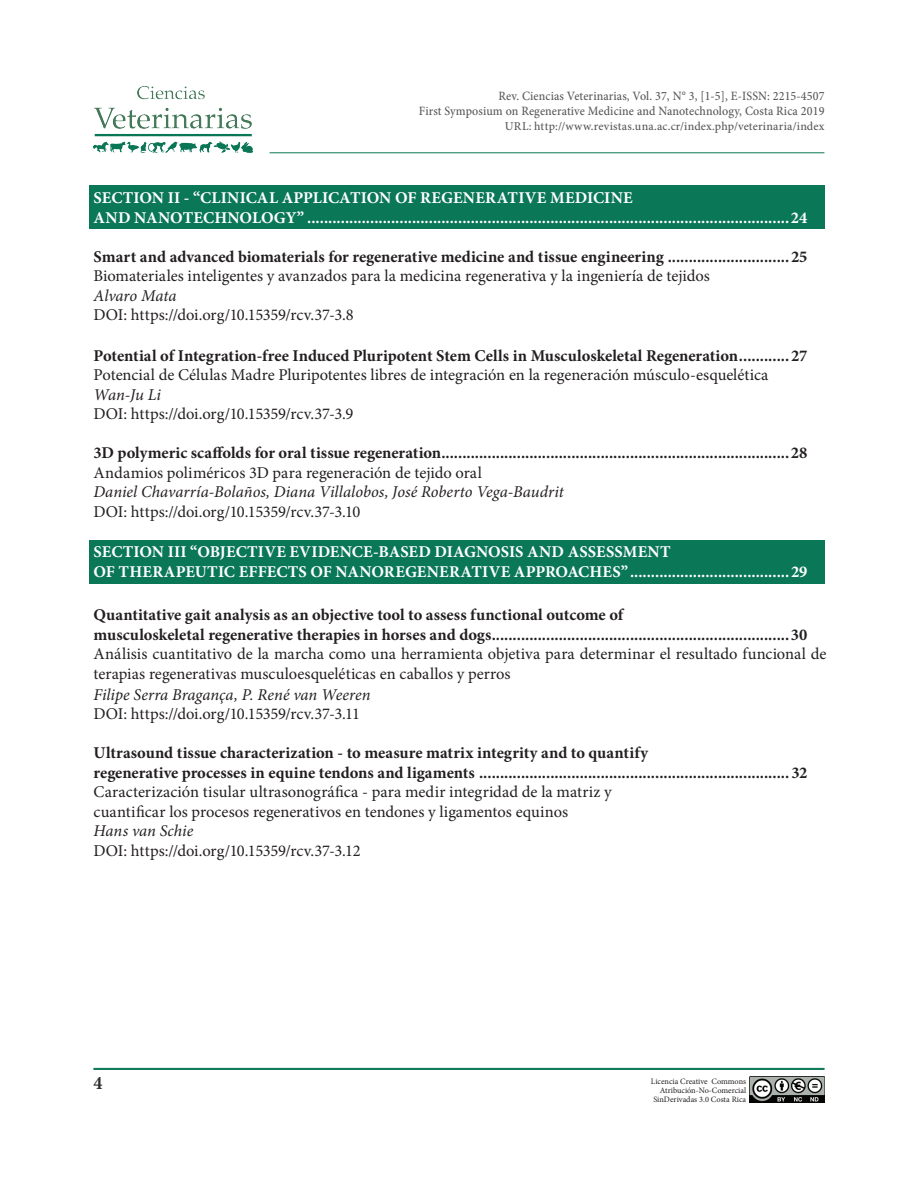
<style>
.page{position:relative;width:918px;height:1188px;background:#fff}
.page>*{position:absolute;margin:0;border:0;box-sizing:border-box;transform-origin:0 0}
.t1{font:700 19.05px "Minion Pro";color:#2e2b2c;scale:.94 1}
.t2{font:700 16.5px/19.5px "Minion Pro";color:#231f20}
.t3{font:16.5px/19.5px "Minion Pro";color:#231f20}
.t4{font:700 16.5px/19.5px "Minion Pro";letter-spacing:.005em;color:#fff}
.t5{font:italic 16.5px "Minion Pro";color:#231f20}
.t6{font:500 12.75px/14.7px "Minion Pro";letter-spacing:.01em;color:#57585a;text-align:right;scale:.94 1}
.t7{font:500 12px "Minion Pro";letter-spacing:.015em;color:#57585a}
.t8{font:8.25px/9px "Minion Pro";color:#231f20;text-align:right}
</style>
<div class="page">
<hr style="left:270px;top:152px;width:554px;height:1px;background:#0a7756">
<hr style="left:94px;top:1069px;width:730px;height:1px;background:#0a7756">
<hr style="left:94px;top:1068px;width:730px;height:1px;background:#0a7756">
<img style="left:749px;top:1076px;width:75px;height:26px">
<img style="left:94px;top:87px;width:159px;height:65px">
<div style="left:89px;top:541px;width:735px;height:43px;background:#0a7756"></div>
<div style="left:89px;top:186px;width:735px;height:43px;background:#0a7756"></div>
<p class="t6" style="left:419px;top:89px;width:433px">Rev. Ciencias Veterinarias, Vol. 37, N° 3, [1-5], E-ISSN: 2215-4507<br>First Symposium on Regenerative Medicine and Nanotechnology, Costa Rica 2019</p>
<p class="t7" style="left:505px;top:118px;width:321px">URL: http://www.revistas.una.ac.cr/index.php/veterinaria/index</p>
<p class="t4" style="left:94px;top:188px;width:716px">SECTION II - “CLINICAL APPLICATION OF REGENERATIVE MEDICINE<br>AND NANOTECHNOLOGY” ...................................................................................................................24</p>
<p class="t2" style="left:94px;top:247px;width:715px">Smart and advanced biomaterials for regenerative medicine and tissue engineering .............................25</p>
<p class="t3" style="left:94px;top:266px;width:618px">Biomateriales inteligentes y avanzados para la medicina regenerativa y la ingeniería de tejidos</p>
<p class="t5" style="left:94px;top:284px;width:84px">Alvaro Mata</p>
<p class="t3" style="left:94px;top:305px;width:262px">DOI: https://doi.org/10.15359/rcv.37-3.8</p>
<p class="t2" style="left:94px;top:346px;width:715px">Potential of Integration-free Induced Pluripotent Stem Cells in Musculoskeletal Regeneration............27</p>
<p class="t3" style="left:94px;top:365px;width:676px">Potencial de Células Madre Pluripotentes libres de integración en la regeneración músculo-esquelética</p>
<p class="t5" style="left:94px;top:383px;width:69px">Wan-Ju Li</p>
<p class="t3" style="left:94px;top:404px;width:261px">DOI: https://doi.org/10.15359/rcv.37-3.9</p>
<p class="t2" style="left:94px;top:443px;width:716px">3D polymeric scaffolds for oral tissue regeneration...................................................................................28</p>
<p class="t3" style="left:94px;top:463px;width:390px">Andamios poliméricos 3D para regeneración de tejido oral</p>
<p class="t5" style="left:94px;top:481px;width:472px">Daniel Chavarría-Bolaños, Diana Villalobos, José Roberto Vega-Baudrit</p>
<p class="t3" style="left:94px;top:502px;width:268px">DOI: https://doi.org/10.15359/rcv.37-3.10</p>
<p class="t4" style="left:94px;top:542px;width:715px">SECTION III “OBJECTIVE EVIDENCE-BASED DIAGNOSIS AND ASSESSMENT<br>OF THERAPEUTIC EFFECTS OF NANOREGENERATIVE APPROACHES”......................................29</p>
<p class="t2" style="left:94px;top:605px;width:716px">Quantitative gait analysis as an objective tool to assess functional outcome of<br>musculoskeletal regenerative therapies in horses and dogs.......................................................................30</p>
<p class="t3" style="left:94px;top:644px;width:735px">Análisis cuantitativo de la marcha como una herramienta objetiva para determinar el resultado funcional de terapias regenerativas musculoesqueléticas en caballos y perros</p>
<p class="t5" style="left:94px;top:683px;width:279px">Filipe Serra Bragança, P. René van Weeren</p>
<p class="t3" style="left:94px;top:704px;width:268px">DOI: https://doi.org/10.15359/rcv.37-3.11</p>
<p class="t2" style="left:94px;top:743px;width:716px">Ultrasound tissue characterization - to measure matrix integrity and to quantify<br>regenerative processes in equine tendons and ligaments .......................................................................... 32</p>
<p class="t3" style="left:94px;top:782px;width:520px">Caracterización tisular ultrasonográfica - para medir integridad de la matriz y cuantificar los procesos regenerativos en tendones y ligamentos equinos</p>
<p class="t5" style="left:94px;top:820px;width:101px">Hans van Schie</p>
<p class="t3" style="left:94px;top:841px;width:269px">DOI: https://doi.org/10.15359/rcv.37-3.12</p>
<p class="t1" style="left:94px;top:1070px;width:11px">4</p>
<p class="t8" style="left:651px;top:1077px;width:97px">Licencia Creative Commons<br>Atribución-No-Comercial<br>SinDerivadas 3.0 Costa Rica</p>
</div>
